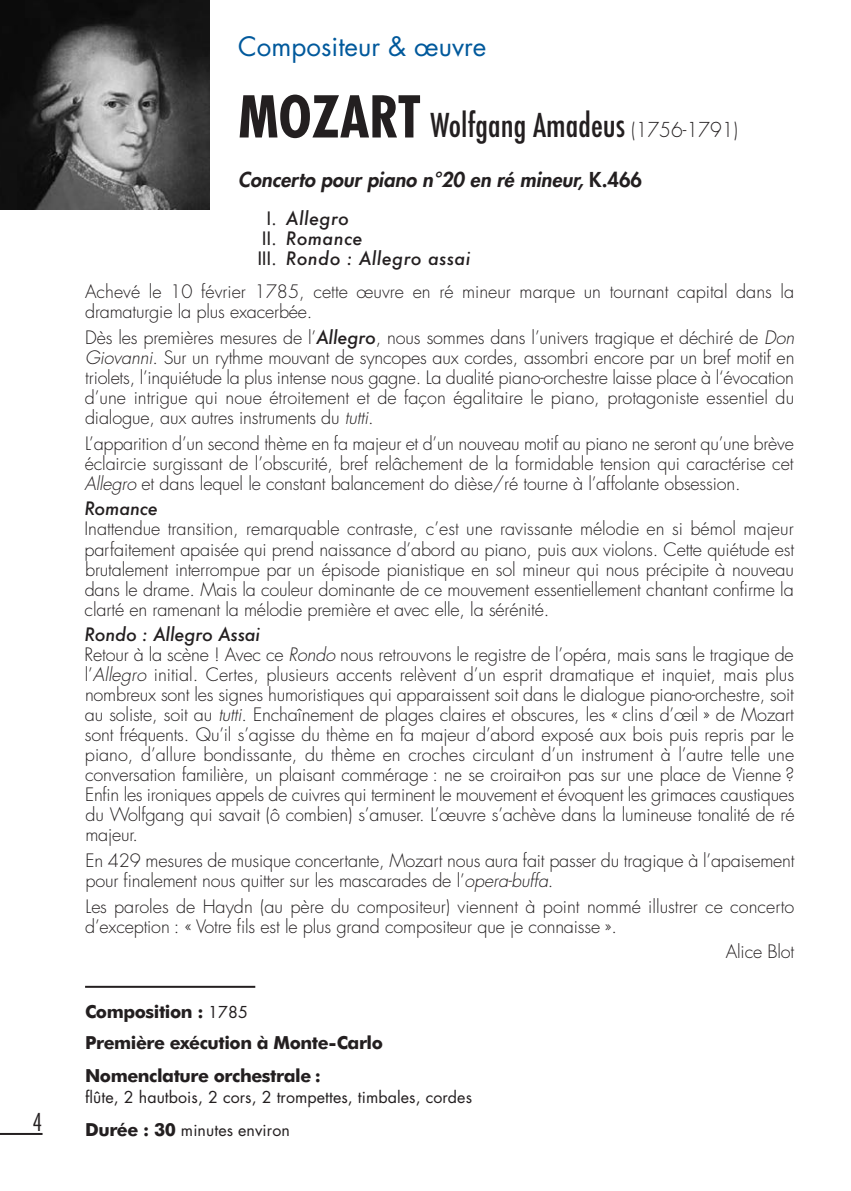
<style>
.page{position:relative;width:851px;height:1191px;background:#fff}
.page>*{position:absolute;margin:0;border:0;box-sizing:border-box;transform-origin:0 0}
.t1{font:500 condensed 32px "Futura";color:#231f20}
.t2{font:26px "Futura";color:#01599c}
.t3{font:300 condensed 24px "Futura";color:#231f20}
.t4{font:italic 800 20px "Futura";color:#231f20}
.t5{font:300 18px/20px "Futura";letter-spacing:-.01em;color:#231f20}
.t6{font:700 18px/30.4px "Futura BT";letter-spacing:-.025em;color:#231f20}
.t7{font:italic 500 18px/20px "Futura";letter-spacing:.02em;color:#231f20}
.t8{font:italic 500 18px "Futura";letter-spacing:-.01em;color:#231f20}
.t9{font:16px/32.6px "Futura";letter-spacing:.005em;color:#231f20}
.s1{font-weight:700;font-size:56px}
.s2{font-weight:300;font-stretch:normal;font-size:20px}
.s3{font-style:normal}
.s4{font-weight:400;font-style:normal}
.s5{font-weight:500;font-style:italic}
.s6{font-style:italic}
.s7{font-family:"Futura";font-weight:400;font-size:16px}
.s8{font-family:"Futura BT";font-weight:700;font-size:18px}
</style>
<div class="page">
<hr style="left:0;top:1133px;width:43px;height:2px;background:#231f20">
<img style="left:0;top:0;width:210px;height:210px">
<hr style="left:85px;top:985px;width:170px;height:2px;background:#231f20">
<h3 class="t3" style="left:33px;top:1111px;width:11px">4</h3>
<h2 class="t2" style="left:238px;top:34px;width:249px">Compositeur &amp; œuvre</h2>
<h1 class="t1" style="left:238px;top:108px;width:501px"><span class="s1">MOZART</span> Wolfgang Amadeus <span class="s2">(1756-1791)</span></h1>
<p class="t4" style="left:238px;top:170px;width:405px">Concerto pour piano n°20 en ré mineur, <span class="s3">K.466</span></p>
<p class="t7" style="left:258px;top:209px;width:214px;text-indent:9px"><span class="s4">I.</span> Allegro<br><span class="s4">II.</span> Romance<br><span class="s4">III.</span> Rondo : Allegro assai</p>
<p class="t5" style="left:85px;top:283px;width:710px">Achevé le 10 février 1785, cette œuvre en ré mineur marque un tournant capital dans la dramaturgie la plus exacerbée.</p>
<p class="t5" style="left:85px;top:329px;width:711px;text-align:justify">Dès les premières mesures de l’<span class="s5">Allegro</span>, nous sommes dans l’univers tragique et déchiré de <span class="s6">Don Giovanni</span>. Sur un rythme mouvant de syncopes aux cordes, assombri encore par un bref motif en triolets, l’inquiétude la plus intense nous gagne. La dualité piano-orchestre laisse place à l‘évocation d’une intrigue qui noue étroitement et de façon égalitaire le piano, protagoniste essentiel du dialogue, aux autres instruments du <span class="s6">tutti</span>.</p>
<p class="t5" style="left:84px;top:435px;width:710px;text-align:justify">L’apparition d’un second thème en fa majeur et d’un nouveau motif au piano ne seront qu’une brève éclaircie surgissant de l’obscurité, bref relâchement de la formidable tension qui caractérise cet <span class="s6">Allegro</span> et dans lequel le constant balancement do dièse/ré tourne à l’affolante obsession.</p>
<p class="t8" style="left:84px;top:499px;width:75px">Romance</p>
<p class="t5" style="left:84px;top:520px;width:711px;text-align:justify">Inattendue transition, remarquable contraste, c’est une ravissante mélodie en si bémol majeur parfaitement apaisée qui prend naissance d’abord au piano, puis aux violons. Cette quiétude est brutalement interrompue par un épisode pianistique en sol mineur qui nous précipite à nouveau dans le drame. Mais la couleur dominante de ce mouvement essentiellement chantant confirme la clarté en ramenant la mélodie première et avec elle, la sérénité.</p>
<p class="t5" style="left:85px;top:626px;width:711px"><span class="s5">Rondo : Allegro Assai<br></span>Retour à la scène ! Avec ce <span class="s6">Rondo</span> nous retrouvons le registre de l’opéra, mais sans le tragique de l’<span class="s6">Allegro</span> initial. Certes, plusieurs accents relèvent d’un esprit dramatique et inquiet, mais plus nombreux sont les signes humoristiques qui apparaissent soit dans le dialogue piano-orchestre, soit au soliste, soit au <span class="s6">tutti</span>. Enchaînement de plages claires et obscures, les « clins d’œil » de Mozart sont fréquents. Qu’il s’agisse du thème en fa majeur d’abord exposé aux bois puis repris par le piano, d’allure bondissante, du thème en croches circulant d’un instrument à l’autre telle une conversation familière, un plaisant commérage : ne se croirait-on pas sur une place de Vienne ?<br>Enfin les ironiques appels de cuivres qui terminent le mouvement et évoquent les grimaces caustiques du Wolfgang qui savait (ô combien) s’amuser. L’œuvre s’achève dans la lumineuse tonalité de ré majeur.</p>
<p class="t5" style="left:85px;top:852px;width:710px">En 429 mesures de musique concertante, Mozart nous aura fait passer du tragique à l’apaisement pour finalement nous quitter sur les mascarades de l’<span class="s6">opera-buffa</span>.</p>
<p class="t5" style="left:85px;top:897px;width:710px">Les paroles de Haydn (au père du compositeur) viennent à point nommé illustrer ce concerto d’exception : « Votre fils est le plus grand compositeur que je connaisse ».</p>
<p class="t5" style="left:725px;top:943px;width:70px">Alice Blot</p>
<p class="t6" style="left:85px;top:998px;width:299px">Composition : <span class="s7">1785<br></span>Première exécution à Monte-Carlo</p>
<p class="t6" style="left:85px;top:1061px;width:237px">Nomenclature orchestrale :</p>
<p class="t9" style="left:85px;top:1082px;width:388px">flûte, 2 hautbois, 2 cors, 2 trompettes, timbales, cordes<br><span class="s8">Durée : 30</span> minutes environ</p>
</div>
